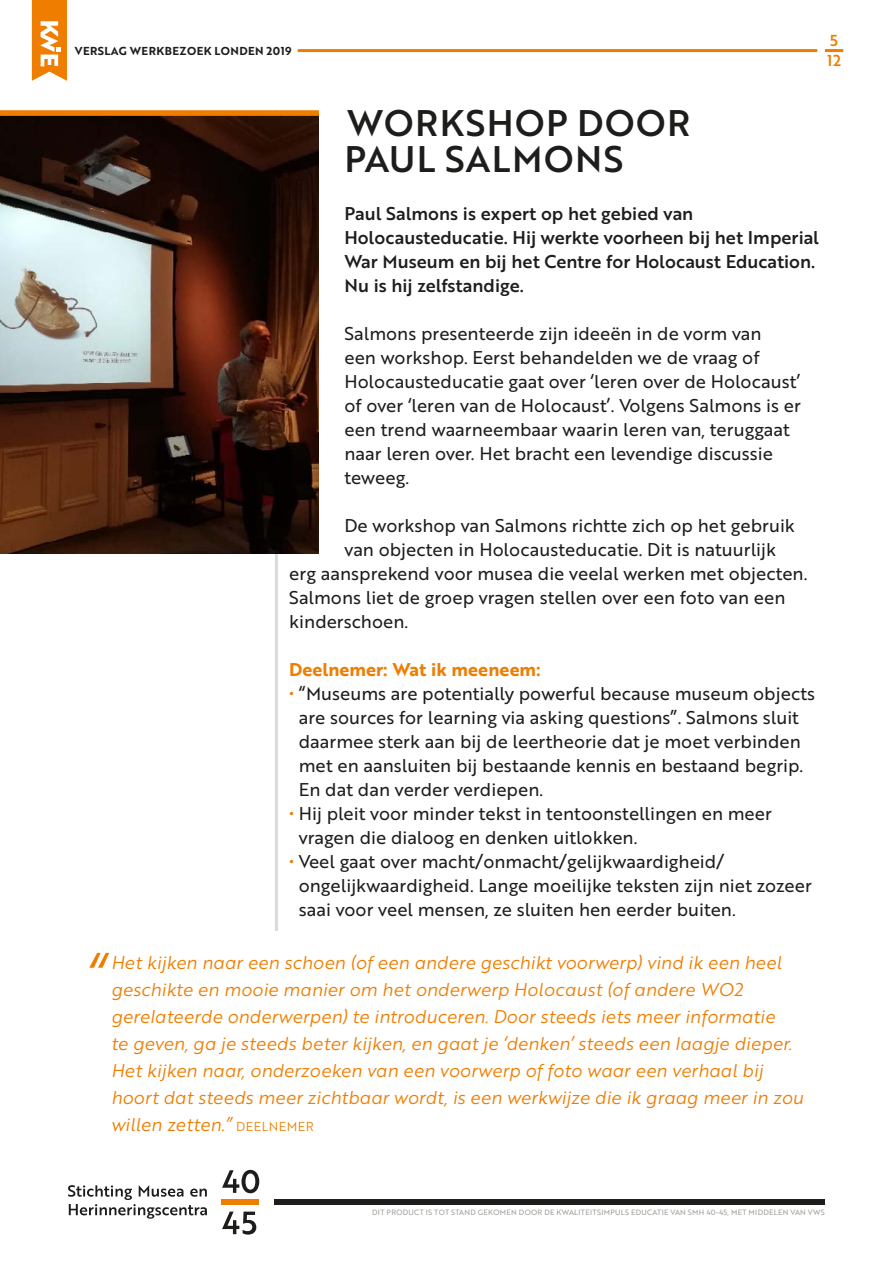
<style>
.page{position:relative;width:893px;height:1263px;background:#fff}
.page>*{position:absolute;margin:0;border:0;box-sizing:border-box;transform-origin:0 0}
.t1{font:55.5px "Brother 1816 Book Italic";color:#ef7d00}
.t2{font:36px/36px "Brother 1816 Medium";letter-spacing:.04em;color:#1d1d1b}
.t3{font:18px/24px "Brother 1816 Regular";color:#1d1d1b}
.t4{font:18px/27px "Brother 1816 Book Italic";color:#ef7d00}
.t5{font:18px/24px "Brother 1816 Medium";color:#1d1d1b}
.t6{font:18px "Brother 1816 Bold";color:#ef7d00}
.t7{font:15.45px "Brother 1816 Medium";color:#ef7d00}
.t8{font:11.25px "Brother 1816 Bold";letter-spacing:.04em;color:#1d1d1b}
.t9{font:7.5px "Brother 1816 Regular";letter-spacing:.04em;color:#9d9d9c}
.s1{color:#ef7d00}
.s2{font-family:"Brother 1816 Book";font-size:12.6px}
</style>
<div class="page">
<hr style="left:275px;top:110px;width:3px;height:1042px;background:#dadada">
<svg style="left:68px;top:1185px;width:139px;height:34px"></svg>
<svg style="left:222px;top:1211px;width:34px;height:23px"></svg>
<svg style="left:222px;top:1170px;width:37px;height:23px"></svg>
<div style="left:275px;top:1199px;width:550px;height:6px;background:#1d1d1b"></div>
<div style="left:222px;top:1199px;width:37px;height:6px;background:#ef7d00"></div>
<hr style="left:298px;top:49px;width:519px;height:3px;background:#ef7d00">
<hr style="left:825px;top:49px;width:18px;height:3px;background:#ef7d00">
<svg style="left:32px;top:0;width:35px;height:81px"></svg>
<img style="left:0;top:116px;width:319px;height:437px">
<div style="left:0;top:110px;width:319px;height:6px;background:#ef7d00"></div>
<div style="left:68px;top:931px;width:757px;height:221px;background:#fff"></div>
<p class="t8" style="left:75px;top:42px;width:218px">VERSLAG WERKBEZOEK LONDEN 2019</p>
<p class="t7" style="left:830px;top:29px;width:9px">5</p>
<p class="t7" style="left:827px;top:49px;width:15px">12</p>
<h2 class="t2" style="left:344px;top:104px;width:347px">WORKSHOP DOOR<br>PAUL SALMONS</h2>
<p class="t5" style="left:344px;top:201px;width:476px">Paul Salmons is expert op het gebied van Holocausteducatie. Hij werkte voorheen bij het Imperial War Museum en bij het Centre for Holocaust Education.<br>Nu is hij zelfstandige.</p>
<p class="t3" style="left:344px;top:321px;width:458px">Salmons presenteerde zijn ideeën in de vorm van<br>een workshop. Eerst behandelden we de vraag of Holocausteducatie gaat over ‘leren over de Holocaust’ of over ‘leren van de Holocaust’. Volgens Salmons is er een trend waarneembaar waarin leren van, teruggaat naar leren over. Het bracht een levendige discussie teweeg.</p>
<p class="t3" style="left:344px;top:513px;width:452px">De workshop van Salmons richtte zich op het gebruik</p>
<p class="t3" style="left:344px;top:537px;width:433px">van objecten in Holocausteducatie. Dit is natuurlijk</p>
<p class="t3" style="left:289px;top:561px;width:520px">erg aansprekend voor musea die veelal werken met objecten.</p>
<p class="t3" style="left:289px;top:585px;width:498px">Salmons liet de groep vragen stellen over een foto van een</p>
<p class="t3" style="left:289px;top:609px;width:121px">kinderschoen.</p>
<p class="t6" style="left:289px;top:656px;width:253px">Deelnemer: Wat ik meeneem:</p>
<p class="t3" style="left:299px;top:681px;width:518px;text-indent:-10px"><span class="s1">•</span> “Museums are potentially powerful because museum objects are sources for learning via asking questions”. Salmons sluit daarmee sterk aan bij de leertheorie dat je moet verbinden met en aansluiten bij bestaande kennis en bestaand begrip.<br>En dat dan verder verdiepen.</p>
<p class="t3" style="left:299px;top:801px;width:475px;text-indent:-10px"><span class="s1">•</span> Hij pleit voor minder tekst in tentoonstellingen en meer vragen die dialoog en denken uitlokken.</p>
<p class="t3" style="left:299px;top:849px;width:514px;text-indent:-10px"><span class="s1">•</span> Veel gaat over macht/onmacht/gelijkwaardigheid/ ongelijkwaardigheid. Lange moeilijke teksten zijn niet zozeer saai voor veel mensen, ze sluiten hen eerder buiten.</p>
<h1 class="t1" style="left:84px;top:935px;width:20px">“</h1>
<p class="t4" style="left:111px;top:948px;width:694px">Het kijken naar een schoen (of een andere geschikt voorwerp) vind ik een heel geschikte en mooie manier om het onderwerp Holocaust (of andere WO2 gerelateerde onderwerpen) te introduceren. Door steeds iets meer informatie<br>te geven, ga je steeds beter kijken, en gaat je ‘denken’ steeds een laagje dieper.<br>Het kijken naar, onderzoeken van een voorwerp of foto waar een verhaal bij hoort dat steeds meer zichtbaar wordt, is een werkwijze die ik graag meer in zou willen zetten.” <span class="s2">DEELNEMER</span></p>
<p class="t9" style="left:372px;top:1207px;width:454px">DIT PRODUCT IS TOT STAND GEKOMEN DOOR DE KWALITEITSIMPULS EDUCATIE VAN SMH 40-45, MET MIDDELEN VAN VWS</p>
</div>
